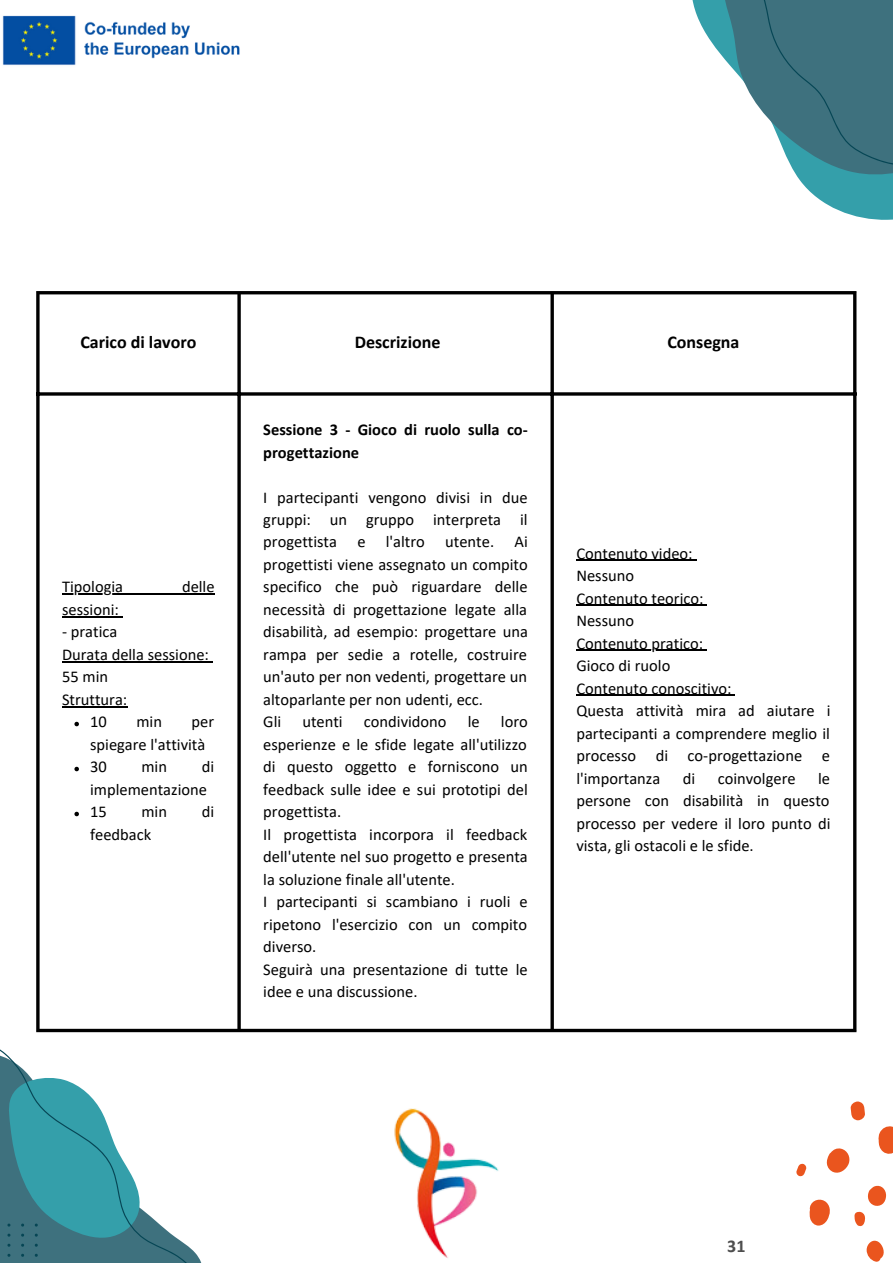
<style>
.page{position:relative;width:893px;height:1264px;background:#fff}
.page>*{position:absolute;margin:0;border:0;box-sizing:border-box;transform-origin:0 0}
.t1{font:700 18px "Calibri";color:#000}
.t2{font:700 18px "Calibri";color:#4e4e4e}
.t3{font:16.5px/22.5px "Calibri";color:#000}
.t4{font:700 16.5px/22.5px "Calibri";color:#000}
</style>
<div class="page">
<svg style="left:0;top:1049px;width:201px;height:213px"></svg>
<svg style="left:692px;top:0;width:200px;height:220px"></svg>
<svg style="left:796px;top:1101px;width:96px;height:161px"></svg>
<svg style="left:74px;top:721px;width:5px;height:5px"></svg>
<svg style="left:74px;top:766px;width:5px;height:5px"></svg>
<svg style="left:74px;top:811px;width:5px;height:5px"></svg>
<hr style="left:62px;top:593px;width:152px;height:1px;background:#000">
<hr style="left:62px;top:616px;width:57px;height:1px;background:#000">
<hr style="left:62px;top:661px;width:147px;height:1px;background:#000">
<hr style="left:62px;top:706px;width:65px;height:1px;background:#000">
<hr style="left:576px;top:560px;width:116px;height:1px;background:#000">
<hr style="left:576px;top:605px;width:127px;height:1px;background:#000">
<hr style="left:576px;top:650px;width:127px;height:1px;background:#000">
<hr style="left:576px;top:694px;width:155px;height:2px;background:#000">
<svg style="left:36px;top:294px;width:4px;height:734px;background:#272727"></svg>
<svg style="left:237px;top:294px;width:4px;height:734px;background:#272727"></svg>
<svg style="left:550px;top:294px;width:4px;height:734px;background:#272727"></svg>
<hr style="left:853px;top:294px;width:3px;height:734px;background:#000">
<hr style="left:36px;top:291px;width:820px;height:3px;background:#000">
<hr style="left:36px;top:392px;width:820px;height:3px;background:#000">
<svg style="left:36px;top:1028px;width:820px;height:4px;background:#333"></svg>
<img style="left:394px;top:1108px;width:105px;height:150px">
<img style="left:2px;top:15px;width:238px;height:50px">
<p class="t1" style="left:80px;top:335px;width:118px">Carico di lavoro</p>
<p class="t1" style="left:355px;top:335px;width:87px">Descrizione</p>
<p class="t1" style="left:667px;top:335px;width:74px">Consegna</p>
<p class="t3" style="left:62px;top:577px;width:63px">Tipologia</p>
<p class="t3" style="left:182px;top:577px;width:34px">delle</p>
<p class="t3" style="left:62px;top:599px;width:58px">sessioni:</p>
<p class="t3" style="left:62px;top:622px;width:148px">- pratica<br>Durata della sessione:<br>55 min<br>Struttura:</p>
<p class="t3" style="left:90px;top:712px;width:18px">10</p>
<p class="t3" style="left:136px;top:712px;width:27px">min</p>
<p class="t3" style="left:90px;top:712px;width:126px;text-indent:101px">per spiegare l'attività<br>30</p>
<p class="t3" style="left:90px;top:757px;width:125px;text-indent:112px">di implementazione<br>15</p>
<p class="t3" style="left:141px;top:757px;width:27px">min</p>
<p class="t3" style="left:141px;top:802px;width:27px">min</p>
<p class="t3" style="left:202px;top:802px;width:14px">di</p>
<p class="t3" style="left:90px;top:824px;width:63px">feedback</p>
<p class="t4" style="left:263px;top:419px;width:266px">Sessione 3 - Gioco di ruolo sulla co&shy;progettazione</p>
<p class="t3" style="left:263px;top:487px;width:266px">I partecipanti vengono divisi in due gruppi: un gruppo interpreta il progettista e l'altro utente. Ai progettisti viene assegnato un compito specifico che può riguardare delle necessità di progettazione legate alla disabilità, ad esempio: progettare una rampa per sedie a rotelle, costruire un'auto per non vedenti, progettare un altoparlante per non udenti, ecc.<br>Gli</p>
<p class="t3" style="left:263px;top:712px;width:266px;text-indent:238px">loro esperienze e le sfide legate all'utilizzo di questo oggetto e forniscono un feedback sulle idee e sui prototipi del progettista.<br>Il progettista incorpora il feedback dell'utente nel suo progetto e presenta la soluzione finale all'utente.<br>I partecipanti si scambiano i ruoli e ripetono l'esercizio con un compito diverso.<br>Seguirà una presentazione di tutte le idee e una discussione.</p>
<p class="t3" style="left:302px;top:712px;width:42px">utenti</p>
<p class="t3" style="left:364px;top:712px;width:84px">condividono</p>
<p class="t3" style="left:467px;top:712px;width:13px">le</p>
<p class="t3" style="left:576px;top:543px;width:255px">Contenuto video:<br>Nessuno<br>Contenuto teorico:<br>Nessuno<br>Contenuto pratico:<br>Gioco di ruolo<br>Contenuto conoscitivo:<br>Questa attività mira ad aiutare i partecipanti a comprendere meglio il processo di co-progettazione e l'importanza</p>
<p class="t3" style="left:576px;top:768px;width:255px;text-align:justify;text-indent:242px">le persone con disabilità in questo processo per vedere il loro punto di vista, gli ostacoli e le sfide.</p>
<p class="t3" style="left:682px;top:768px;width:14px">di</p>
<p class="t3" style="left:717px;top:768px;width:79px">coinvolgere</p>
<p class="t2" style="left:727px;top:1238px;width:20px">31</p>
</div>
